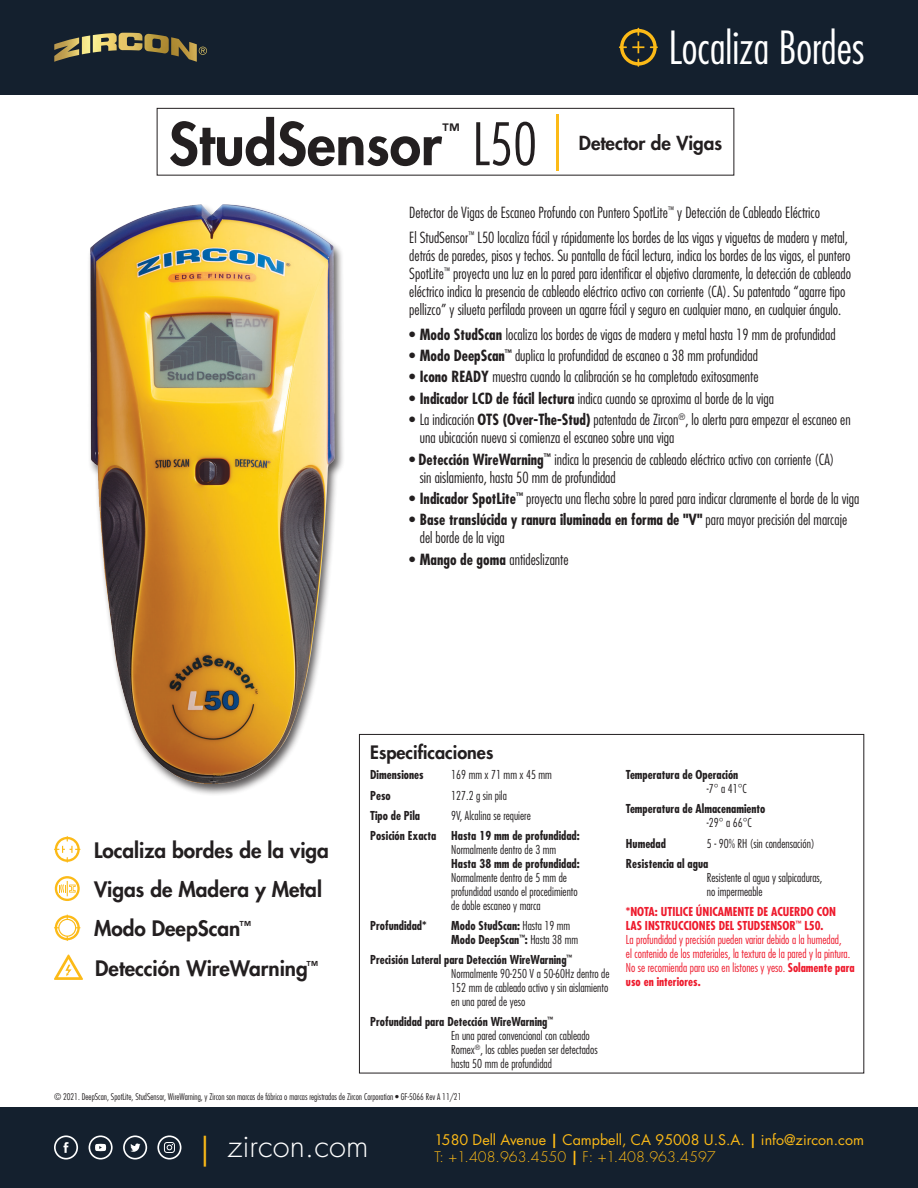
<style>
.page{position:relative;width:918px;height:1188px;background:#fff}
.page>*{position:absolute;margin:0;border:0;box-sizing:border-box;transform-origin:0 0}
.t1{font:800 57px "Futura Std";color:#231f20}
.t2{font:300 condensed 57px "Futura Std";color:#231f20}
.t3{font:300 condensed 44.4px "Futura Std";color:#fff}
.t4{font:300 30.9px "Futura Std";color:#fff}
.t5{font:800 20.7px "Futura Std";color:#231f20}
.t6{font:800 18.9px "Futura Std";color:#231f20}
.t7{font:800 18px "Futura Std";color:#231f20}
.t8{font:300 condensed 15px/18px "Futura Std";color:#231f20}
.t9{font:14.25px/17.1px "Futura Std";color:#fcba17}
.t10{font:300 condensed 12px/13.8px "Futura Std";color:#231f20}
.t11{font:300 condensed 12px/14px "Futura Std";color:#ee1b2d}
.t12{font:700 condensed 12px/13.8px "Futura Std";color:#231f20}
.t13{font:300 condensed 9px "Futura Std";color:#231f20}
.s1{font-stretch:normal;color:#fcba17}
.s2{font-weight:700}
.s3{font-weight:300}
.s4{font-weight:400;font-stretch:condensed;color:#fcba17}
.s5{font-weight:800}
</style>
<div class="page">
<div style="left:0;top:1107px;width:918px;height:81px;background:#14202e"></div>
<div style="left:0;top:0;width:918px;height:94px;background:#14202e"></div>
<div style="left:157px;top:108px;width:577px;height:67px;border:1px solid #231f20"></div>
<svg style="left:123px;top:1135px;width:24px;height:25px"></svg>
<svg style="left:54px;top:1135px;width:24px;height:25px"></svg>
<svg style="left:157px;top:1135px;width:24px;height:25px"></svg>
<svg style="left:89px;top:1135px;width:24px;height:25px"></svg>
<img style="left:171px;top:37px;width:26px;height:25px">
<img style="left:145px;top:34px;width:24px;height:19px">
<img style="left:93px;top:33px;width:24px;height:20px">
<img style="left:82px;top:35px;width:8px;height:19px">
<img style="left:54px;top:37px;width:25px;height:25px">
<img style="left:119px;top:33px;width:23px;height:17px">
<svg style="left:199px;top:47px;width:8px;height:8px"></svg>
<div style="left:87px;top:203px;width:258px;height:594px;background:#231f20;opacity:.75"></div>
<img style="left:91px;top:205px;width:243px;height:578px">
<svg style="left:54px;top:915px;width:27px;height:26px"></svg>
<svg style="left:55px;top:876px;width:25px;height:25px"></svg>
<svg style="left:619px;top:28px;width:39px;height:39px"></svg>
<svg style="left:54px;top:954px;width:29px;height:26px"></svg>
<svg style="left:54px;top:836px;width:27px;height:27px"></svg>
<h1 class="t1" style="left:169px;top:108px;width:275px">StudSensor</h1>
<p class="t7" style="left:442px;top:119px;width:19px">™</p>
<h1 class="t2" style="left:473px;top:110px;width:96px">L50 <span class="s1">|</span></h1>
<h2 class="t3" style="left:669px;top:22px;width:197px">Localiza Bordes</h2>
<p class="t6" style="left:579px;top:131px;width:145px">Detector de Vigas</p>
<p class="t8" style="left:409px;top:200px;width:440px;line-height:24.8px">Detector de Vigas de Escaneo Profundo con Puntero SpotLite<sup>™</sup> y Detección de Cableado Eléctrico<br>El StudSensor<sup>™</sup> L50 localiza fácil y rápidamente los bordes de las vigas y viguetas de madera y metal,</p>
<p class="t8" style="left:409px;top:246px;width:443px">detrás de paredes, pisos y techos. Su pantalla de fácil lectura, indica los bordes de las vigas, el puntero SpotLite<sup>™</sup> proyecta una luz en la pared para identificar el objetivo claramente, la detección de cableado eléctrico indica la presencia de cableado eléctrico activo con corriente (CA). Su patentado “agarre tipo pellizco” y silueta perfilada proveen un agarre fácil y seguro en cualquier mano, en cualquier ángulo.</p>
<p class="t8" style="left:409px;top:325px;width:428px">• <span class="s2">Modo StudScan</span> localiza los bordes de vigas de madera y metal hasta 19 mm de profundidad</p>
<p class="t8" style="left:409px;top:347px;width:350px">• <span class="s2">Modo DeepScan</span><sup>™</sup> duplica la profundidad de escaneo a 38 mm profundidad</p>
<p class="t8" style="left:409px;top:368px;width:351px"><span class="s2">• Icono READY</span> muestra cuando la calibración se ha completado exitosamente</p>
<p class="t8" style="left:409px;top:389px;width:366px">• <span class="s2">Indicador LCD de fácil lectura</span> indica cuando se aproxima al borde de la viga</p>
<p class="t8" style="left:420px;top:411px;width:432px;text-indent:-10px">• La indicación <span class="s2">OTS (Over-The-Stud)</span> patentada de Zircon<sup>®</sup>, lo alerta para empezar el escaneo en una ubicación nueva si comienza el escaneo sobre una viga</p>
<p class="t8" style="left:420px;top:450px;width:416px;text-indent:-11px">• <span class="s2">Detección WireWarning</span><sup>™</sup> indica la presencia de cableado eléctrico activo con corriente (CA) sin aislamiento, hasta 50 mm de profundidad</p>
<p class="t8" style="left:409px;top:489px;width:452px">• <span class="s2">Indicador SpotLite</span><sup>™</sup> proyecta una flecha sobre la pared para indicar claramente el borde de la viga</p>
<p class="t8" style="left:420px;top:511px;width:429px;text-indent:-10px">• <span class="s2">Base translúcida y ranura iluminada en forma de "V"</span> para mayor precisión del marcaje del borde de la viga</p>
<p class="t8" style="left:409px;top:550px;width:161px">• <span class="s2">Mango de goma</span> antideslizante</p>
<h3 class="t5" style="left:94px;top:837px;width:237px">Localiza bordes de la viga</h3>
<h3 class="t5" style="left:94px;top:876px;width:229px">Vigas de Madera y Metal</h3>
<h3 class="t5" style="left:94px;top:916px;width:159px">Modo DeepScan<sup>™</sup></h3>
<h3 class="t5" style="left:95px;top:956px;width:224px">Detección WireWarning<sup>™</sup></h3>
<p class="t7" style="left:370px;top:741px;width:125px">Especificaciones</p>
<p class="t12" style="left:370px;top:768px;width:55px">Dimensiones</p>
<p class="t10" style="left:451px;top:768px;width:102px">169 mm x 71 mm x 45 mm</p>
<p class="t12" style="left:370px;top:788px;width:22px">Peso</p>
<p class="t10" style="left:451px;top:788px;width:57px">127.2 g sin pila</p>
<p class="t12" style="left:370px;top:809px;width:51px">Tipo de Pila</p>
<p class="t10" style="left:451px;top:809px;width:81px">9V, Alcalina se requiere</p>
<p class="t12" style="left:370px;top:829px;width:211px">Posición Exacta Hasta 19 mm de profundidad:</p>
<p class="t10" style="left:451px;top:843px;width:107px">Normalmente dentro de 3 mm</p>
<p class="t12" style="left:451px;top:857px;width:130px">Hasta 38 mm de profundidad:</p>
<p class="t10" style="left:451px;top:871px;width:128px">Normalmente dentro de 5 mm de profundidad usando el procedimiento de doble escaneo y marca</p>
<p class="t12" style="left:370px;top:919px;width:58px">Profundidad*</p>
<p class="t12" style="left:451px;top:919px;width:128px">Modo StudScan: <span class="s3">Hasta 19 mm<br></span>Modo DeepScan<sup>™</sup>: <span class="s3">Hasta 38 mm</span></p>
<p class="t10" style="left:451px;top:953px;width:160px;text-indent:-81px"><span class="s2">Precisión Lateral para Detección WireWarning</span><sup>™ </sup>Normalmente 90-250 V a 50-60Hz dentro de 152 mm de cableado activo y sin aislamiento en una pared de yeso</p>
<p class="t10" style="left:451px;top:1015px;width:148px;text-indent:-81px"><span class="s2">Profundidad para Detección WireWarning</span><sup>™<br></sup>En una pared convencional con cableado Romex<sup>®</sup>, los cables pueden ser detectados hasta 50 mm de profundidad</p>
<p class="t12" style="left:626px;top:768px;width:114px">Temperatura de Operación</p>
<p class="t10" style="left:707px;top:782px;width:42px">-7° a 41°C</p>
<p class="t12" style="left:626px;top:802px;width:141px">Temperatura de Almacenamiento</p>
<p class="t10" style="left:707px;top:816px;width:47px">-29° a 66°C</p>
<p class="t12" style="left:626px;top:836px;width:41px">Humedad</p>
<p class="t10" style="left:707px;top:836px;width:109px">5 - 90% RH (sin condensación)</p>
<p class="t12" style="left:626px;top:857px;width:84px">Resistencia al agua</p>
<p class="t10" style="left:707px;top:871px;width:117px">Resistente al agua y salpicaduras, no impermeable</p>
<p class="t11" style="left:626px;top:905px;width:230px"><span class="s2">*NOTA: UTILICE ÚNICAMENTE DE ACUERDO CON LAS INSTRUCCIONES DEL STUDSENSOR</span><sup>™</sup> <span class="s2">L50.<br></span>La profundidad y precisión pueden variar debido a la humedad,<br>el contenido de los materiales, la textura de la pared y la pintura.<br>No se recomienda para uso en listones y yeso. <span class="s2">Solamente para uso en interiores.</span></p>
<p class="t13" style="left:54px;top:1092px;width:409px">© 2021. DeepScan, SpotLite, StudSensor, WireWarning, y Zircon son marcas de fábrica o marcas registradas de Zircon Corporation • GF-5066 Rev A 11/21</p>
<h3 class="t4" style="left:201px;top:1127px;width:169px"><span class="s4">|</span> zircon.com</h3>
<p class="t9" style="left:435px;top:1131px;width:431px">1580 Dell Avenue <span class="s5">|</span> Campbell, CA 95008 U.S.A. <span class="s5">|</span> info@zircon.com<br><span class="s3">T: +1.408.963.4550</span> <span class="s5">|</span> <span class="s3">F: +1.408.963.4597</span></p>
</div>
